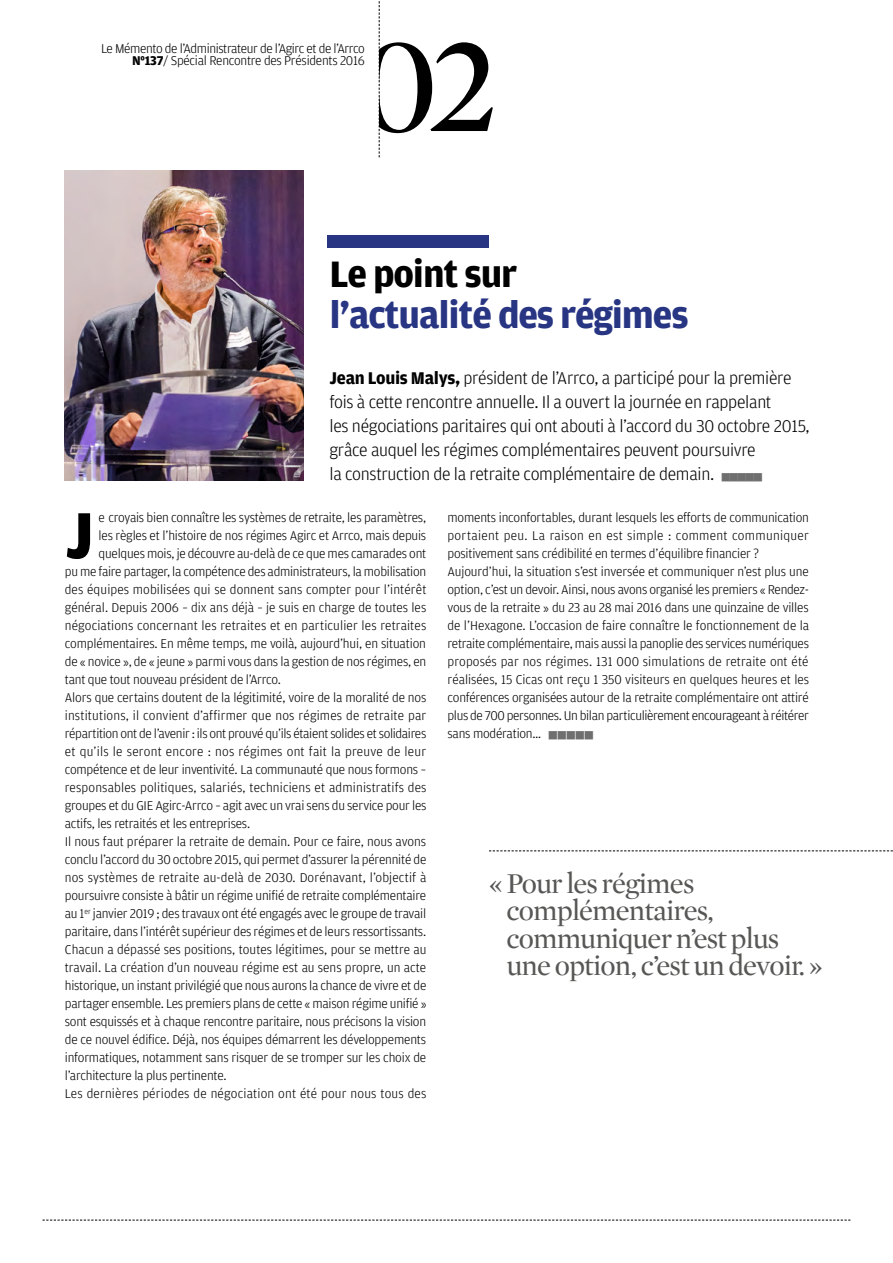
<style>
.page{position:relative;width:893px;height:1263px;background:#fff}
.page>*{position:absolute;margin:0;border:0;box-sizing:border-box;transform-origin:0 0}
.t1{font:141.15px "Mercury Display";color:#000}
.t2{font:700 68.85px "Amplitude";color:#000}
.t3{font:700 39px "Amplitude";letter-spacing:-.03em;color:#283583}
.t4{font:700 39px "Amplitude";letter-spacing:-.03em;color:#000}
.t5{font:29.4px/27.3px "Mercury Display";letter-spacing:-.03em;color:#575756}
.t6{font:300 18px/24px "Amplitude";letter-spacing:-.015em;color:#000}
.t7{font:300 13.5px/18px "Amplitude";letter-spacing:-.015em;color:#000;text-align:right}
.t8{font:300 13.5px "Amplitude";letter-spacing:.01em;color:#000}
.t9{font:300 13.5px "Amplitude";letter-spacing:.005em;color:#000}
.t10{font:300 13.5px "Amplitude";letter-spacing:.015em;color:#000}
.s1{font-weight:700}
.s2{color:#706f6f}
</style>
<div class="page">
<svg style="left:379px;top:1px;width:1px;height:156px"></svg>
<svg style="left:43px;top:1220px;width:807px;height:1px"></svg>
<img style="left:65px;top:170px;width:239px;height:310px">
<div style="left:327px;top:235px;width:162px;height:13px;background:#283583"></div>
<svg style="left:489px;top:850px;width:404px;height:1px"></svg>
<h1 class="t1" style="left:359px;top:-13px;width:143px">02</h1>
<p class="t7" style="left:101px;top:43px;width:265px;line-height:12px">Le Mémento de l’Administrateur de l’Agirc et de l’Arrco<br><span class="s1">N°137</span>/ Spécial Rencontre des Présidents 2016</p>
<h3 class="t4" style="left:329px;top:253px;width:189px">Le point sur</h3>
<h3 class="t3" style="left:329px;top:293px;width:361px">l’actualité des régimes</h3>
<p class="t6" style="left:329px;top:366px;width:482px"><span class="s1">Jean Louis Malys,</span> président de l’Arrco, a participé pour la première fois à cette rencontre annuelle. Il a ouvert la journée en rappelant<br>les négociations paritaires qui ont abouti à l’accord du 30 octobre 2015, grâce auquel les régimes complémentaires peuvent poursuivre<br>la construction de la retraite complémentaire de demain. <span class="s2">■■■■■</span></p>
<h2 class="t2" style="left:65px;top:497px;width:31px">J</h2>
<p class="t7" style="left:99px;top:509px;width:329px">e croyais bien connaître les systèmes de retraite, les paramètres,</p>
<p class="t7" style="left:99px;top:527px;width:329px">les règles et l’histoire de nos régimes Agirc et Arrco, mais depuis</p>
<p class="t7" style="left:99px;top:545px;width:329px">quelques mois, je découvre au-delà de ce que mes camarades ont</p>
<p class="t7" style="left:65px;top:563px;width:363px">pu me faire partager, la compétence des administrateurs, la mobilisation</p>
<p class="t9" style="left:65px;top:582px;width:363px">des équipes mobilisées qui se donnent sans compter pour l’intérêt</p>
<p class="t7" style="left:65px;top:599px;width:363px">général. Depuis 2006 – dix ans déjà – je suis en charge de toutes les</p>
<p class="t8" style="left:65px;top:618px;width:363px">négociations concernant les retraites et en particulier les retraites</p>
<p class="t7" style="left:65px;top:635px;width:363px">complémentaires. En même temps, me voilà, aujourd’hui, en situation</p>
<p class="t7" style="left:65px;top:653px;width:363px">de « novice », de « jeune » parmi vous dans la gestion de nos régimes, en</p>
<p class="t7" style="left:65px;top:671px;width:218px">tant que tout nouveau président de l’Arrco.</p>
<p class="t7" style="left:65px;top:689px;width:363px">Alors que certains doutent de la légitimité, voire de la moralité de nos</p>
<p class="t8" style="left:65px;top:708px;width:363px">institutions, il convient d’affirmer que nos régimes de retraite par</p>
<p class="t7" style="left:65px;top:725px;width:363px">répartition ont de l’avenir : ils ont prouvé qu’ils étaient solides et solidaires</p>
<p class="t10" style="left:65px;top:744px;width:363px">et qu’ils le seront encore : nos régimes ont fait la preuve de leur</p>
<p class="t7" style="left:65px;top:761px;width:363px">compétence et de leur inventivité. La communauté que nous formons –</p>
<p class="t8" style="left:65px;top:780px;width:363px">responsables politiques, salariés, techniciens et administratifs des</p>
<p class="t7" style="left:65px;top:797px;width:363px">groupes et du GIE Agirc-Arrco – agit avec un vrai sens du service pour les</p>
<p class="t7" style="left:65px;top:815px;width:187px">actifs, les retraités et les entreprises.</p>
<p class="t7" style="left:65px;top:833px;width:363px">Il nous faut préparer la retraite de demain. Pour ce faire, nous avons</p>
<p class="t7" style="left:65px;top:851px;width:363px">conclu l’accord du 30 octobre 2015, qui permet d’assurer la pérennité de</p>
<p class="t8" style="left:65px;top:870px;width:363px">nos systèmes de retraite au-delà de 2030. Dorénavant, l’objectif à</p>
<p class="t7" style="left:65px;top:887px;width:363px">poursuivre consiste à bâtir un régime unifié de retraite complémentaire</p>
<p class="t7" style="left:65px;top:905px;width:363px">au 1<sup>er</sup> janvier 2019 ; des travaux ont été engagés avec le groupe de travail</p>
<p class="t7" style="left:65px;top:923px;width:363px">paritaire, dans l’intérêt supérieur des régimes et de leurs ressortissants.</p>
<p class="t7" style="left:65px;top:941px;width:363px">Chacun a dépassé ses positions, toutes légitimes, pour se mettre au</p>
<p class="t7" style="left:65px;top:959px;width:363px">travail. La création d’un nouveau régime est au sens propre, un acte</p>
<p class="t7" style="left:65px;top:977px;width:363px">historique, un instant privilégié que nous aurons la chance de vivre et de</p>
<p class="t7" style="left:65px;top:995px;width:363px">partager ensemble. Les premiers plans de cette « maison régime unifié »</p>
<p class="t7" style="left:65px;top:1013px;width:363px">sont esquissés et à chaque rencontre paritaire, nous précisons la vision</p>
<p class="t7" style="left:65px;top:1031px;width:363px">de ce nouvel édifice. Déjà, nos équipes démarrent les développements</p>
<p class="t7" style="left:65px;top:1049px;width:363px">informatiques, notamment sans risquer de se tromper sur les choix de</p>
<p class="t7" style="left:65px;top:1067px;width:163px">l’architecture la plus pertinente.</p>
<p class="t8" style="left:65px;top:1086px;width:363px">Les dernières périodes de négociation ont été pour nous tous des</p>
<p class="t7" style="left:448px;top:509px;width:363px;text-align:left">moments inconfortables, durant lesquels les efforts de communication portaient peu. La raison en est simple : comment communiquer positivement sans crédibilité en termes d’équilibre financier ?<br>Aujourd’hui, la situation s’est inversée et communiquer n’est plus une option, c’est un devoir. Ainsi, nous avons organisé les premiers « Rendez&shy;vous de la retraite » du 23 au 28 mai 2016 dans une quinzaine de villes de l’Hexagone. L’occasion de faire connaître le fonctionnement de la retraite complémentaire, mais aussi la panoplie des services numériques proposés par nos régimes. 131 000 simulations de retraite ont été réalisées, 15 Cicas ont reçu 1 350 visiteurs en quelques heures et les conférences organisées autour de la retraite complémentaire ont attiré plus de 700 personnes. Un bilan particulièrement encourageant à réitérer sans modération… <span class="s2">■■■■■</span></p>
<h3 class="t5" style="left:506px;top:869px;width:317px;text-indent:-17px">« Pour les régimes complémentaires, communiquer n’est plus une option, c’est un devoir. »</h3>
</div>
